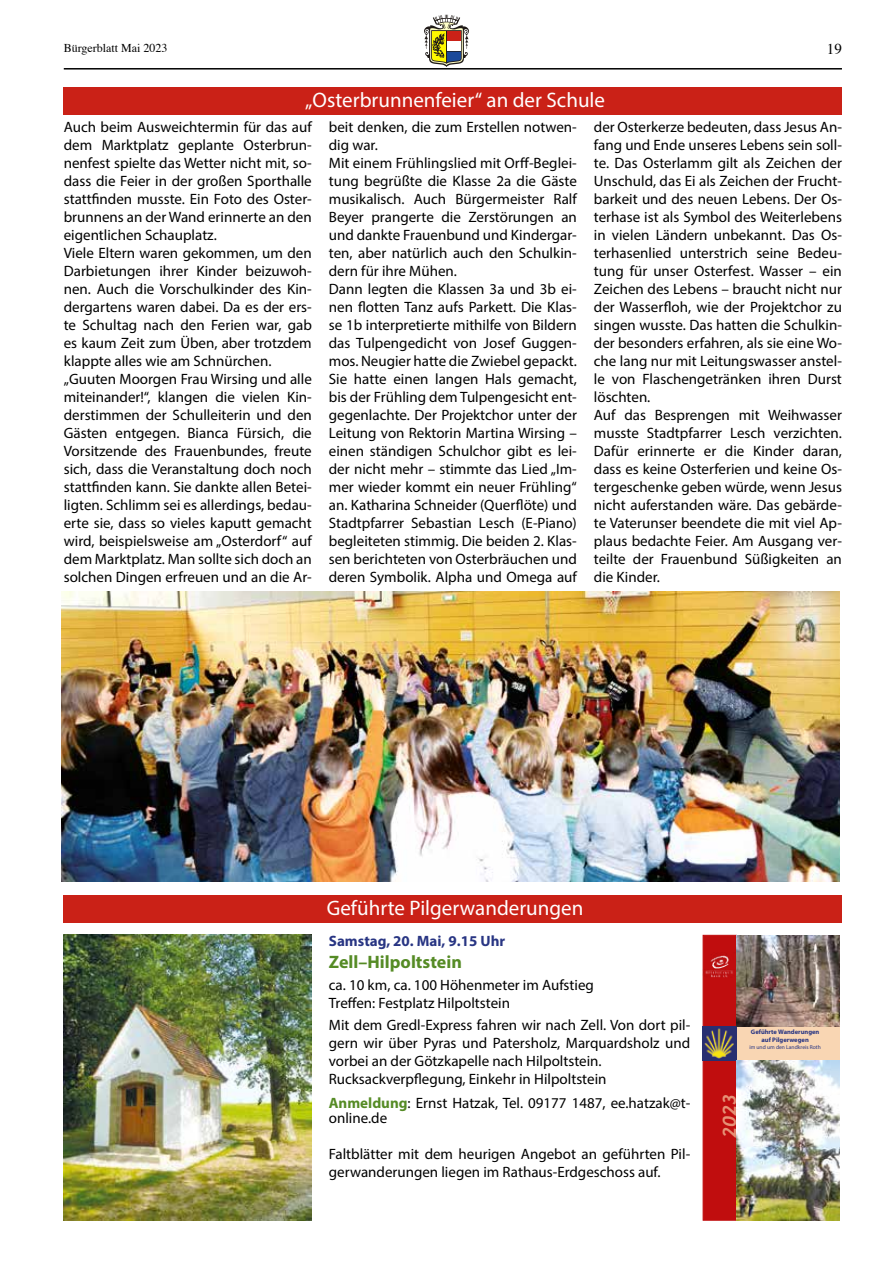
<style>
.page{position:relative;width:893px;height:1263px;background:#fff}
.page>*{position:absolute;margin:0;border:0;box-sizing:border-box;transform-origin:0 0}
.t1{font:21px "Myriad Pro";color:#fff}
.t2{font:italic 700 18.6px "Trebuchet";color:#e69176}
.t3{font:700 18px "Myriad Pro";color:#558b25}
.t4{font:15px/18px "Myriad Pro";color:#000}
.t5{font:700 15px "Myriad Pro";color:#283583}
.t6{font:15px "Times";color:#000}
.t7{font:12px "Times";color:#000}
.t8{font:700 6.45px/7.8px "Myriad Pro";color:#283583;text-align:center}
.t9{font:5.55px "Myriad Pro";color:#283583}
.s1{font-weight:700;color:#558b25}
</style>
<div class="page">
<hr style="left:64px;top:68px;width:778px;height:2px;background:#000">
<svg style="left:424px;top:15px;width:45px;height:52px"></svg>
<img style="left:62px;top:591px;width:778px;height:290px">
<div style="left:64px;top:87px;width:778px;height:28px;background:#ca2117"></div>
<div style="left:64px;top:896px;width:778px;height:27px;background:#ca2117"></div>
<img style="left:64px;top:935px;width:248px;height:285px">
<div style="left:734px;top:1025px;width:106px;height:36px;background:#f9d6b3"></div>
<div style="left:703px;top:935px;width:33px;height:285px;background:#c00d0e"></div>
<img style="left:703px;top:1026px;width:33px;height:35px">
<img style="left:702px;top:952px;width:34px;height:29px">
<img style="left:736px;top:1061px;width:104px;height:159px">
<img style="left:737px;top:935px;width:103px;height:91px">
<p class="t7" style="left:64px;top:36px;width:105px">Bürgerblatt Mai 2023</p>
<p class="t6" style="left:827px;top:35px;width:17px">19</p>
<h1 class="t1" style="left:305px;top:87px;width:301px">„Osterbrunnenfeier“ an der Schule</h1>
<p class="t4" style="left:64px;top:118px;width:250px">Auch beim Ausweichtermin für das auf dem Marktplatz geplante Osterbrun&shy;nenfest spielte das Wetter nicht mit, so&shy;dass die Feier in der großen Sporthalle stattfinden musste. Ein Foto des Oster&shy;brunnens an der Wand erinnerte an den eigentlichen Schauplatz.<br>Viele Eltern waren gekommen, um den Darbietungen ihrer Kinder beizuwoh&shy;nen. Auch die Vorschulkinder des Kin&shy;dergartens waren dabei. Da es der ers&shy;te Schultag nach den Ferien war, gab es kaum Zeit zum Üben, aber trotzdem klappte alles wie am Schnürchen. „Guuten Moorgen Frau Wirsing und alle miteinander!“, klangen die vielen Kin&shy;derstimmen der Schulleiterin und den Gästen entgegen. Bianca Fürsich, die Vorsitzende des Frauenbundes, freute sich, dass die Veranstaltung doch noch stattfinden kann. Sie dankte allen Betei&shy;ligten. Schlimm sei es allerdings, bedau&shy;erte sie, dass so vieles kaputt gemacht wird, beispielsweise am „Osterdorf“ auf dem Marktplatz. Man sollte sich doch an solchen Dingen erfreuen und an die Ar-</p>
<p class="t4" style="left:329px;top:118px;width:250px">beit denken, die zum Erstellen notwen&shy;dig war.<br>Mit einem Frühlingslied mit Orff-Beglei&shy;tung begrüßte die Klasse 2a die Gäste musikalisch. Auch Bürgermeister Ralf Beyer prangerte die Zerstörungen an und dankte Frauenbund und Kindergar&shy;ten, aber natürlich auch den Schulkin&shy;dern für ihre Mühen.<br>Dann legten die Klassen 3a und 3b ei&shy;nen flotten Tanz aufs Parkett. Die Klas&shy;se 1b interpretierte mithilfe von Bildern das Tulpengedicht von Josef Guggen&shy;mos. Neugier hatte die Zwiebel gepackt.<br>Sie hatte einen langen Hals gemacht, bis der Frühling dem Tulpengesicht ent&shy;gegenlachte. Der Projektchor unter der Leitung von Rektorin Martina Wirsing – einen ständigen Schulchor gibt es lei&shy;der nicht mehr – stimmte das Lied „Im&shy;mer wieder kommt ein neuer Frühling“ an. Katharina Schneider (Querflöte) und Stadtpfarrer Sebastian Lesch (E-Piano) begleiteten stimmig. Die beiden 2. Klas&shy;sen berichteten von Osterbräuchen und deren Symbolik. Alpha und Omega auf</p>
<p class="t4" style="left:594px;top:118px;width:250px">der Osterkerze bedeuten, dass Jesus An&shy;fang und Ende unseres Lebens sein soll&shy;te. Das Osterlamm gilt als Zeichen der Unschuld, das Ei als Zeichen der Frucht&shy;barkeit und des neuen Lebens. Der Os&shy;terhase ist als Symbol des Weiterlebens in vielen Ländern unbekannt. Das Os&shy;terhasenlied unterstrich seine Bedeu&shy;tung für unser Osterfest. Wasser – ein Zeichen des Lebens – braucht nicht nur der Wasserfloh, wie der Projektchor zu singen wusste. Das hatten die Schulkin&shy;der besonders erfahren, als sie eine Wo&shy;che lang nur mit Leitungswasser anstel&shy;le von Flaschengetränken ihren Durst löschten.<br>Auf das Besprengen mit Weihwasser musste Stadtpfarrer Lesch verzichten.<br>Dafür erinnerte er die Kinder daran, dass es keine Osterferien und keine Os&shy;tergeschenke geben würde, wenn Jesus nicht auferstanden wäre. Das gebärde&shy;te Vaterunser beendete die mit viel Ap&shy;plaus bedachte Feier. Am Ausgang ver&shy;teilte der Frauenbund Süßigkeiten an die Kinder.</p>
<h1 class="t1" style="left:327px;top:895px;width:258px">Geführte Pilgerwanderungen</h1>
<p class="t5" style="left:329px;top:931px;width:178px">Samstag, 20. Mai, 9.15 Uhr</p>
<p class="t3" style="left:329px;top:950px;width:135px">Zell–Hilpoltstein</p>
<p class="t4" style="left:329px;top:976px;width:267px">ca. 10 km, ca. 100 Höhenmeter im Aufstieg<br>Treffen: Festplatz Hilpoltstein</p>
<p class="t4" style="left:329px;top:1016px;width:363px">Mit dem Gredl-Express fahren wir nach Zell. Von dort pil&shy;gern wir über Pyras und Patersholz, Marquardsholz und vorbei an der Götzkapelle nach Hilpoltstein.<br>Rucksackverpflegung, Einkehr in Hilpoltstein</p>
<p class="t4" style="left:329px;top:1095px;width:363px;line-height:15px"><span class="s1">Anmeldung</span>: Ernst Hatzak, Tel. 09177 1487, ee.hatzak@t&shy;online.de</p>
<p class="t4" style="left:329px;top:1144px;width:363px">Faltblätter mit dem heurigen Angebot an geführten Pil&shy;gerwanderungen liegen im Rathaus-Erdgeschoss auf.</p>
<p class="t8" style="left:751px;top:1028px;width:70px">Geführte Wanderungen auf Pilgerwegen</p>
<p class="t9" style="left:749px;top:1044px;width:73px">im und um den Landkreis Roth</p>
<p class="t2" style="left:718px;top:1138px;width:45px;rotate:-90deg">2023</p>
</div>
